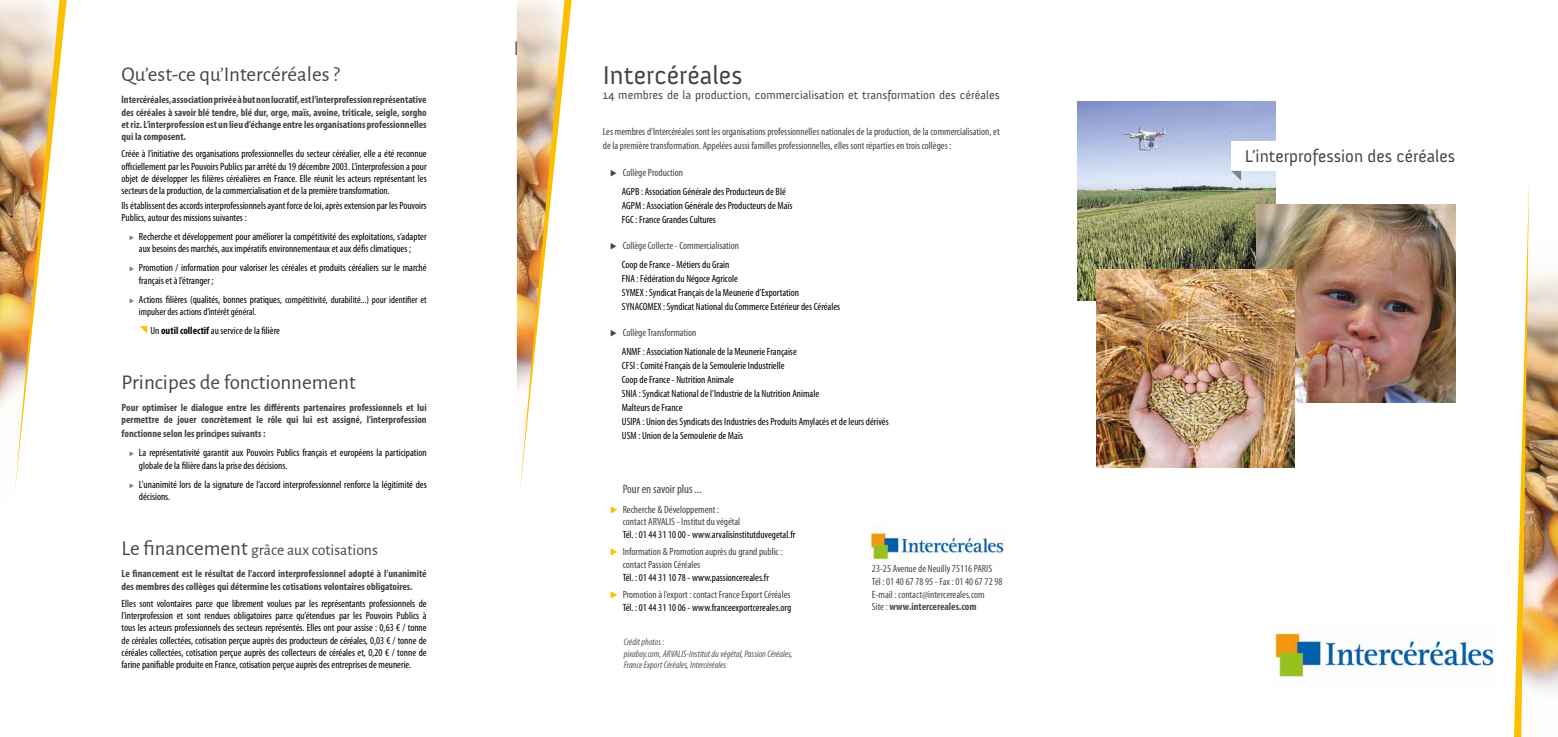
<style>
.page{position:relative;width:1558px;height:737px;background:#fff}
.page>*{position:absolute;margin:0;border:0;box-sizing:border-box;transform-origin:0 0}
.t1{font:26.25px "Anivers";color:#414645}
.t2{font:21px "Alegreya Sans";color:#414645}
.t3{font:17.5px "Anivers";color:#414645}
.t4{font:15.75px "Alegreya Sans";color:#414645}
.t5{font:condensed 12.25px "Myriad Pro";color:#414645}
.t6{font:11.9px "Anivers";color:#414645}
.t7{font:condensed 10.5px/12.2px "Myriad Pro";color:#000}
.t8{font:700 condensed 10.5px/12.2px "Myriad Pro";color:#414645}
.t9{font:condensed 10.5px/12.6px "Myriad Pro";color:#414645}
.t10{font:condensed 10.5px/12.6px "Myriad Pro";color:#4a4a49}
.t11{font:condensed 10.06px/12.1px "Myriad Pro";color:#000}
.t12{font:italic condensed 9.62px/11.5px "Myriad Pro";color:#575756}
.s1{color:#7c868b}
.s2{font-size:10.5px}
.s3{font-weight:700}
.s4{font-size:21px}
.s5{color:#414645}
.s6{color:#000}
.s7{color:#fcbf00}
</style>
<div class="page">
<img style="left:1077px;top:101px;width:198px;height:199px">
<img style="left:1257px;top:204px;width:198px;height:199px">
<img style="left:1096px;top:269px;width:199px;height:199px">
<svg style="left:140px;top:326px;width:7px;height:7px"></svg>
<img style="left:1273px;top:628px;width:223px;height:51px">
<img style="left:0;top:0;width:15px;height:407px">
<img style="left:15px;top:0;width:52px;height:491px">
<img style="left:870px;top:526px;width:135px;height:38px">
<img style="left:516px;top:0;width:56px;height:491px">
<img style="left:1529px;top:272px;width:29px;height:419px">
<svg style="left:1514px;top:185px;width:15px;height:552px"></svg>
<div style="left:1231px;top:141px;width:224px;height:30px;background:#fff"></div>
<svg style="left:1231px;top:171px;width:10px;height:10px"></svg>
<h2 class="t2" style="left:122px;top:60px;width:220px">Qu’est-ce qu’Intercéréales ?</h2>
<p class="t8" style="left:122px;top:94px;width:307px;text-align:justify">lntercéréales, association privée à but non lucratif, est l’interprofession représentative des céréales à savoir blé tendre, blé dur, orge, maïs, avoine, triticale, seigle, sorgho et riz. L’interprofession est un lieu d’échange entre les organisations professionnelles qui la composent.</p>
<p class="t7" style="left:122px;top:148px;width:307px;text-align:justify">Créée à l’initiative des organisations professionnelles du secteur céréalier, elle a été reconnue officiellement par les Pouvoirs Publics par arrêté du 19 décembre 2003. L’interprofession a pour objet de développer les filières céréalières en France. Elle réunit les acteurs représentant les secteurs de la production, de la commercialisation et de la première transformation.</p>
<p class="t7" style="left:122px;top:199px;width:307px">Ils établissent des accords interprofessionnels ayant force de loi, après extension par les Pouvoirs<br>Publics, autour des missions suivantes :</p>
<p class="t7" style="left:129px;top:230px;width:299px;text-align:center"><span class="s1">◆</span> Recherche et développement pour améliorer la compétitivité des exploitations, s’adapter aux besoins des marchés, aux impératifs environnementaux et aux défis climatiques ;</p>
<p class="t7" style="left:139px;top:262px;width:289px;text-indent:-10px"><span class="s1">◆</span> Promotion / information pour valoriser les céréales et produits céréaliers sur le marché français et à l’étranger ;</p>
<p class="t11" style="left:139px;top:293px;width:289px;text-indent:-10px"><span class="s1">◆</span> <span class="s2">Actions filières (qualités, bonnes pratiques</span>, compétitivité, durabilité...) pour identifier et impulser des actions d’intérêt général.</p>
<p class="t7" style="left:150px;top:324px;width:131px">Un <span class="s3">outil collectif</span> au service de la filière</p>
<h2 class="t2" style="left:122px;top:368px;width:236px">Principes de fonctionnement</h2>
<p class="t8" style="left:122px;top:401px;width:307px">Pour optimiser le dialogue entre les différents partenaires professionnels et lui permettre de jouer concrètement le rôle qui lui est assigné, l’interprofession</p>
<p class="t8" style="left:122px;top:427px;width:146px">fonctionne selon les principes suivants :</p>
<p class="t7" style="left:139px;top:446px;width:289px;text-indent:-10px"><span class="s1">◆</span> La représentativité garantit aux Pouvoirs Publics français et européens la participation globale de la filière dans la prise des décisions.</p>
<p class="t7" style="left:139px;top:478px;width:289px;text-indent:-10px"><span class="s1">◆</span> L’unanimité lors de la signature de l’accord interprofessionnel renforce la légitimité des décisions.</p>
<h3 class="t4" style="left:122px;top:539px;width:258px"><span class="s4">Le financement</span> grâce aux cotisations</h3>
<p class="t8" style="left:122px;top:567px;width:307px">Le financement est le résultat de l’accord interprofessionnel adopté à l’unanimité des membres des collèges qui détermine les cotisations volontaires obligatoires.</p>
<p class="t7" style="left:122px;top:597px;width:307px;text-align:justify">Elles sont volontaires parce que librement voulues par les représentants professionnels de l’interprofession et sont rendues obligatoires parce qu’étendues par les Pouvoirs Publics à tous les acteurs professionnels des secteurs représentés. Elles ont pour assise : 0,63 € / tonne de céréales collectées, cotisation perçue auprès des producteurs de céréales, 0,03 € / tonne de céréales collectées, cotisation perçue auprès des collecteurs de céréales et, 0,20 € / tonne de farine panifiable produite en France, cotisation perçue auprès des entreprises de meunerie.</p>
<h1 class="t1" style="left:603px;top:61px;width:141px">Intercéréales</h1>
<p class="t6" style="left:603px;top:88px;width:398px">14 membres de la production, commercialisation et transformation des céréales</p>
<p class="t9" style="left:603px;top:125px;width:398px;line-height:14px">Les membres d’Intercéréales sont les organisations professionnelles nationales de la production, de la commercialisation, et de la première transformation. Appelées aussi familles professionnelles, elles sont réparties en trois collèges :</p>
<p class="t7" style="left:622px;top:163px;width:165px;line-height:19px;text-indent:-12px"><span class="s5">◆ Collège Production<br></span>AGPB : Association Générale des Producteurs de Blé</p>
<p class="t7" style="left:622px;top:198px;width:172px;line-height:14px">AGPM : Association Générale des Producteurs de Maïs<br>FGC : France Grandes Cultures</p>
<p class="t9" style="left:610px;top:236px;width:130px;line-height:19px;text-align:center">◆ Collège Collecte - Commercialisation<br><span class="s6">Coop de France - Métiers du Grain</span></p>
<p class="t7" style="left:622px;top:271px;width:220px;line-height:14px">FNA : Fédération du Négoce Agricole<br>SYMEX : Syndicat Français de la Meunerie d’Exportation<br>SYNACOMEX : Syndicat National du Commerce Extérieur des Céréales</p>
<p class="t7" style="left:622px;top:323px;width:176px;line-height:19px;text-indent:-12px"><span class="s5">◆ Collège Transformation<br></span>ANMF : Association Nationale de la Meunerie Française</p>
<p class="t7" style="left:622px;top:359px;width:268px;line-height:14px">CFSI : Comité Français de la Semoulerie Industrielle<br>Coop de France - Nutrition Animale<br>SNIA : Syndicat National de l’Industrie de la Nutrition Animale<br>Malteurs de France<br>USIPA : Union des Syndicats des Industries des Produits Amylacés et de leurs dérivés USM : Union de la Semoulerie de Maïs</p>
<p class="t5" style="left:623px;top:481px;width:81px">Pour en savoir plus ...</p>
<p class="t9" style="left:623px;top:503px;width:119px;text-indent:-12px"><span class="s7">◆</span> Recherche &amp; Développement : contact ARVALIS - Institut du végétal</p>
<p class="t7" style="left:623px;top:528px;width:174px">Tél. : 01 44 31 10 00 - www.arvalisinstitutduvegetal.fr</p>
<p class="t9" style="left:623px;top:545px;width:161px;text-indent:-12px"><span class="s7">◆</span> Information &amp; Promotion auprès du grand public : contact Passion Céréales</p>
<p class="t7" style="left:623px;top:571px;width:148px">Tél. : 01 44 31 10 78 - www.passioncereales.fr</p>
<p class="t9" style="left:610px;top:588px;width:182px;text-align:right"><span class="s7">◆</span> Promotion à l’export : contact France Export Céréales<br><span class="s6">Tél. : 01 44 31 10 06 - www.franceexportcereales.org</span></p>
<p class="t12" style="left:624px;top:636px;width:170px">Crédit photos :<br>pixabay.com, ARVALIS-Institut du végétal, Passion Céréales,<br>France Export Céréales, Intercéréales</p>
<p class="t10" style="left:872px;top:562px;width:132px">23-25 Avenue de Neuilly 75116 PARIS Tél : 01 40 67 78 95 - Fax : 01 40 67 72 98<br>E-mail : contact@intercereales.com<br>Site : <span class="s3">www.intercereales.com</span></p>
<h3 class="t3" style="left:1245px;top:147px;width:212px">L’interprofession des céréales</h3>
</div>
